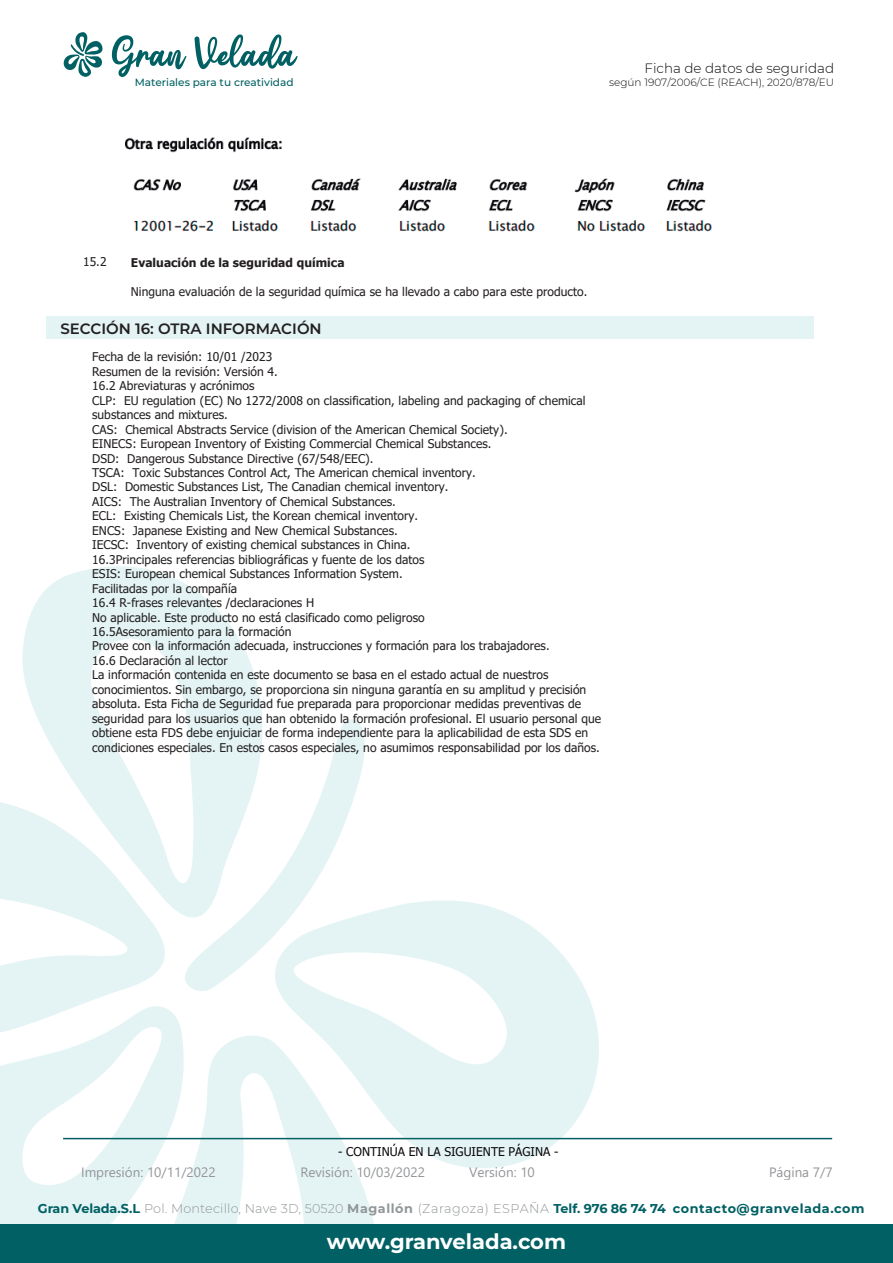
<style>
.page{position:relative;width:893px;height:1263px;background:#fff}
.page>*{position:absolute;margin:0;border:0;box-sizing:border-box;transform-origin:0 0}
.t1{font:700 21px "Montserrat";color:#fff}
.t2{font:600 15px "Montserrat";color:#231f20}
.t3{font:13.5px "Segoe UI";color:#939598}
.t4{font:300 13.5px "Montserrat";color:#0c090d}
.t5{font:700 12.75px "Montserrat";letter-spacing:.035em;color:#006063}
.t6{font:12.15px "Tahoma";color:#0c090d}
.t7{font:12px/14.4px "Tahoma";letter-spacing:.005em;color:#231f20}
.t8{font:700 12px "Tahoma";letter-spacing:.005em;color:#231f20}
.t9{font:300 10.5px "Montserrat";color:#0c090d}
.t10{font:500 10.5px "Montserrat";color:#006063}
.s1{font-weight:300;color:#919698}
.s2{color:#919698}
</style>
<div class="page">
<svg style="left:0;top:802px;width:165px;height:199px"></svg>
<svg style="left:282px;top:900px;width:346px;height:268px;fill:#e4f4f4"></svg>
<svg style="left:20px;top:566px;width:242px;height:383px;fill:#e4f4f4"></svg>
<svg style="left:0;top:1001px;width:180px;height:223px;fill:#e4f4f4"></svg>
<svg style="left:155px;top:1027px;width:232px;height:197px;fill:#e4f4f4"></svg>
<svg style="left:184px;top:714px;width:182px;height:282px"></svg>
<svg style="left:112px;top:35px;width:74px;height:42px"></svg>
<svg style="left:195px;top:34px;width:103px;height:35px"></svg>
<svg style="left:63px;top:32px;width:40px;height:45px"></svg>
<div style="left:0;top:1224px;width:893px;height:39px;background:#006063"></div>
<hr style="left:63px;top:1138px;width:769px;height:1px;background:#006063">
<div style="left:46px;top:317px;width:767px;height:22px;background:#e4f4f4"></div>
<img style="left:125px;top:137px;width:587px;height:95px">
<p class="t10" style="left:135px;top:75px;width:160px">Materiales para tu creatividad</p>
<p class="t4" style="left:644px;top:60px;width:191px">Ficha de datos de seguridad</p>
<p class="t9" style="left:609px;top:75px;width:226px">según 1907/2006/CE (REACH), 2020/878/EU</p>
<p class="t7" style="left:83px;top:255px;width:25px">15.2</p>
<p class="t8" style="left:131px;top:254px;width:215px">Evaluación de la seguridad química</p>
<p class="t7" style="left:131px;top:285px;width:458px">Ninguna evaluación de la seguridad química se ha llevado a cabo para este producto.</p>
<p class="t2" style="left:60px;top:318px;width:263px">SECCIÓN 16: OTRA INFORMACIÓN</p>
<p class="t7" style="left:92px;top:350px;width:510px">Fecha de la revisión: 10/01 /2023<br>Resumen de la revisión: Versión 4.<br>16.2 Abreviaturas y acrónimos<br>CLP: EU regulation (EC) No 1272/2008 on classification, labeling and packaging of chemical substances and mixtures.<br>CAS: Chemical Abstracts Service (division of the American Chemical Society).<br>EINECS: European Inventory of Existing Commercial Chemical Substances.<br>DSD: Dangerous Substance Directive (67/548/EEC).<br>TSCA: Toxic Substances Control Act, The American chemical inventory.<br>DSL: Domestic Substances List, The Canadian chemical inventory.<br>AICS: The Australian Inventory of Chemical Substances.<br>ECL: Existing Chemicals List, the Korean chemical inventory.<br>ENCS: Japanese Existing and New Chemical Substances.<br>IECSC: Inventory of existing chemical substances in China.<br>16.3Principales referencias bibliográficas y fuente de los datos<br>ESIS: European chemical Substances Information System.<br>Facilitadas por la compañía<br>16.4 R-frases relevantes /declaraciones H<br>No aplicable. Este producto no está clasificado como peligroso<br>16.5Asesoramiento para la formación<br>Provee con la información adecuada, instrucciones y formación para los trabajadores.<br>16.6 Declaración al lector<br>La información contenida en este documento se basa en el estado actual de nuestros conocimientos. Sin embargo, se proporciona sin ninguna garantía en su amplitud y precisión absoluta. Esta Ficha de Seguridad fue preparada para proporcionar medidas preventivas de seguridad para los usuarios que han obtenido la formación profesional. El usuario personal que obtiene esta FDS debe enjuiciar de forma independiente para la aplicabilidad de esta SDS en condiciones especiales. En estos casos especiales, no asumimos responsabilidad por los daños.</p>
<p class="t6" style="left:338px;top:1143px;width:222px">- CONTINÚA EN LA SIGUIENTE PÁGINA -</p>
<p class="t3" style="left:81px;top:1160px;width:136px">Impresión: 10/11/2022</p>
<p class="t3" style="left:300px;top:1160px;width:126px">Revisión: 10/03/2022</p>
<p class="t3" style="left:469px;top:1160px;width:67px">Versión: 10</p>
<p class="t3" style="left:769px;top:1160px;width:65px">Página 7/7</p>
<p class="t5" style="left:38px;top:1200px;width:828px">Gran Velada.S.L <span class="s1">Pol. Montecillo, Nave 3D, 50520</span> <span class="s2">Magallón</span> <span class="s1">(Zaragoza) ESPAÑA</span> Telf. 976 86 74 74 contacto@granvelada.com</p>
<h1 class="t1" style="left:327px;top:1226px;width:241px">www.granvelada.com</h1>
</div>
